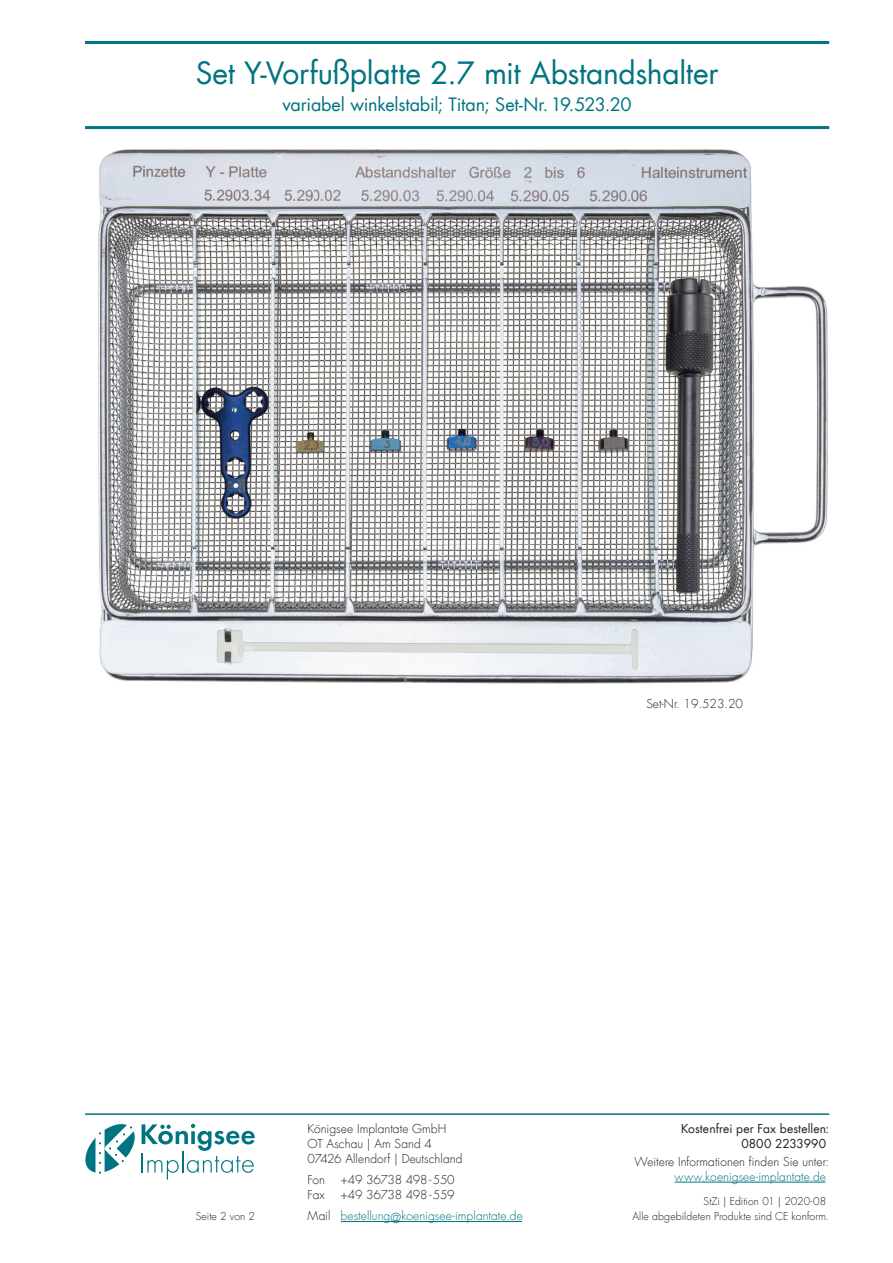
<style>
.page{position:relative;width:893px;height:1263px;background:#fff}
.page>*{position:absolute;margin:0;border:0;box-sizing:border-box;transform-origin:0 0}
.t1{font:30px "Futura Com";letter-spacing:-.01em;color:#007480}
.t2{font:18px "Futura Com";letter-spacing:-.015em;color:#007480}
.t3{font:300 12px/15px "Futura Com";letter-spacing:.005em;color:#231f20}
.t4{font:300 12px/21.3px "Futura Com";letter-spacing:.005em;color:#007480}
.t5{font:12px/15px "Futura Com";letter-spacing:.005em;color:#231f20;text-align:right}
.t6{font:300 12px "Futura Com";letter-spacing:-.02em;color:#231f20}
.t7{font:300 10.5px "Futura Com";letter-spacing:.005em;color:#231f20}
.s1{color:#231f20}
.s2{font-size:13.5px}
</style>
<div class="page">
<hr style="left:85px;top:1113px;width:744px;height:2px;background:#007480">
<hr style="left:674px;top:1182px;width:151px;height:1px;background:#007480">
<hr style="left:141px;top:1152px;width:2px;height:20px;background:#007480">
<svg style="left:142px;top:1124px;width:113px;height:55px"></svg>
<svg style="left:85px;top:1124px;width:50px;height:50px"></svg>
<hr style="left:85px;top:41px;width:744px;height:3px;background:#007480">
<hr style="left:85px;top:126px;width:744px;height:3px;background:#007480">
<hr style="left:341px;top:1221px;width:181px;height:1px;background:#007480">
<img style="left:98px;top:149px;width:730px;height:535px">
<h1 class="t1" style="left:196px;top:52px;width:524px">Set Y-Vorfußplatte 2.7 mit Abstandshalter</h1>
<h2 class="t2" style="left:283px;top:92px;width:350px">variabel winkelstabil; Titan; Set-Nr. 19.523.20</h2>
<p class="t3" style="left:646px;top:696px;width:98px">Set-Nr. 19.523.20</p>
<p class="t5" style="left:681px;top:1120px;width:150px">Kostenfrei per Fax bestellen:<br>0800 2233990</p>
<p class="t3" style="left:635px;top:1154px;width:196px">Weitere Informationen finden Sie unter:</p>
<p class="t4" style="left:674px;top:1166px;width:153px">www.koenigsee-implantate.de</p>
<p class="t3" style="left:308px;top:1121px;width:156px">Königsee Implantate GmbH<br>OT Aschau | Am Sand 4<br>07426 Allendorf | Deutschland</p>
<p class="t3" style="left:308px;top:1172px;width:19px">Fon</p>
<p class="t6" style="left:341px;top:1172px;width:116px">+49 36738 498 - 550</p>
<p class="t3" style="left:308px;top:1187px;width:19px">Fax</p>
<p class="t4" style="left:308px;top:1184px;width:217px;text-indent:33px"><span class="s1">+49 36738 498 - 559<br>Mail</span> bestellung<span class="s2">@</span>koenigsee-implantate.de</p>
<p class="t7" style="left:703px;top:1195px;width:124px">StZi | Edition 01 | 2020-08</p>
<p class="t7" style="left:196px;top:1210px;width:61px">Seite 2 von 2</p>
<p class="t7" style="left:632px;top:1210px;width:198px">Alle abgebildeten Produkte sind CE konform.</p>
</div>
